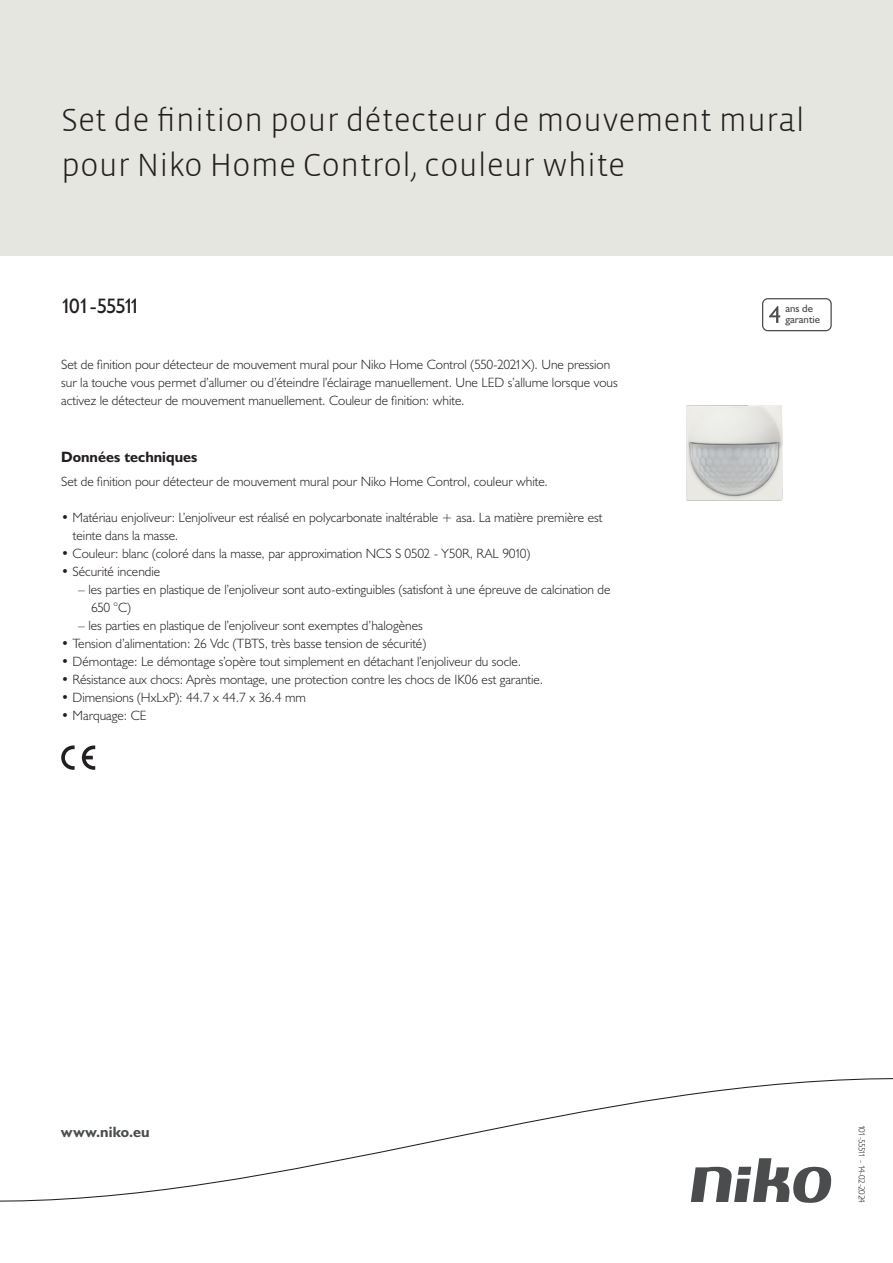
<style>
.page{position:relative;width:893px;height:1263px;background:#fff}
.page>*{position:absolute;margin:0;border:0;box-sizing:border-box;transform-origin:0 0}
.Title_datasheets{font:300 33px/45px "Vista Sans";color:#231f20}
.Article_number{font:21px "Humanist 521 BT";letter-spacing:-.085em;color:#231f20}
.Titles_parts{font:700 15px "Humanist 521 BT";color:#231f20}
.titel_afbeelding{font:700 15px "Humanist 521 BT";letter-spacing:.005em;color:#4b4c4d}
.USP_Bullets{font:300 13.5px/18px "Humanist 521 BT";color:#231f20}
.Platte_tekst_CAB{font:300 13.5px/18px "Humanist 521 BT";color:#231f20}
.USP_Bullets_level_2{font:300 13.5px/18px "Humanist 521 BT";color:#231f20}
.t1{font:10.8px/10.8px "Humanist 521 BT";color:#4b4c4d}
.Revision{font:300 9px "Humanist 521 BT";letter-spacing:-.07em;color:#231f20}
</style>
<div class="page">
<div style="left:0;top:0;width:893px;height:255px;background:#e6e6e0"></div>
<svg style="left:82px;top:745px;width:13px;height:25px"></svg>
<svg style="left:61px;top:745px;width:14px;height:25px"></svg>
<svg style="left:762px;top:298px;width:70px;height:33px"></svg>
<svg style="left:0;top:1078px;width:893px;height:125px"></svg>
<img style="left:686px;top:405px;width:97px;height:96px">
<p class="Title_datasheets" style="left:61px;top:98px;width:745px">Set de finition pour détecteur de mouvement mural pour Niko Home Control, couleur white</p>
<p class="Article_number" style="left:61px;top:293px;width:81px">101-55511</p>
<p class="t1" style="left:785px;top:303px;width:36px">ans de garantie</p>
<p class="Platte_tekst_CAB" style="left:61px;top:355px;width:558px">Set de finition pour détecteur de mouvement mural pour Niko Home Control (550-2021X). Une pression sur la touche vous permet d’allumer ou d’éteindre l’éclairage manuellement. Une LED s’allume lorsque vous activez le détecteur de mouvement manuellement. Couleur de finition: white.</p>
<p class="Titles_parts" style="left:61px;top:447px;width:138px">Données techniques</p>
<p class="Platte_tekst_CAB" style="left:61px;top:472px;width:488px">Set de finition pour détecteur de mouvement mural pour Niko Home Control, couleur white.</p>
<p class="USP_Bullets" style="left:73px;top:508px;width:531px;text-indent:-12px">• Matériau enjoliveur: L’enjoliveur est réalisé en polycarbonate inaltérable + asa. La matière première est teinte dans la masse.</p>
<p class="USP_Bullets" style="left:61px;top:544px;width:471px">• Couleur: blanc (coloré dans la masse, par approximation NCS S 0502 - Y50R, RAL 9010)</p>
<p class="USP_Bullets" style="left:61px;top:562px;width:101px">• Sécurité incendie</p>
<p class="USP_Bullets_level_2" style="left:91px;top:580px;width:521px;text-indent:-13px">– les parties en plastique de l’enjoliveur sont auto-extinguibles (satisfont à une épreuve de calcination de<br>650 °C)</p>
<p class="USP_Bullets_level_2" style="left:78px;top:616px;width:346px">– les parties en plastique de l’enjoliveur sont exemptes d’halogènes</p>
<p class="USP_Bullets" style="left:61px;top:634px;width:366px">• Tension d’alimentation: 26 Vdc (TBTS, très basse tension de sécurité)</p>
<p class="USP_Bullets" style="left:61px;top:652px;width:461px">• Démontage: Le démontage s’opère tout simplement en détachant l’enjoliveur du socle.</p>
<p class="USP_Bullets" style="left:61px;top:670px;width:483px">• Résistance aux chocs: Après montage, une protection contre les chocs de IK06 est garantie.</p>
<p class="USP_Bullets" style="left:61px;top:688px;width:246px">• Dimensions (HxLxP): 44.7 x 44.7 x 36.4 mm</p>
<p class="USP_Bullets" style="left:61px;top:706px;width:87px">• Marquage: CE</p>
<p class="titel_afbeelding" style="left:61px;top:1122px;width:90px">www.niko.eu</p>
<p class="Revision" style="left:868px;top:1125px;width:80px;rotate:90deg">101-55511 - 14-02-2024</p>
</div>
